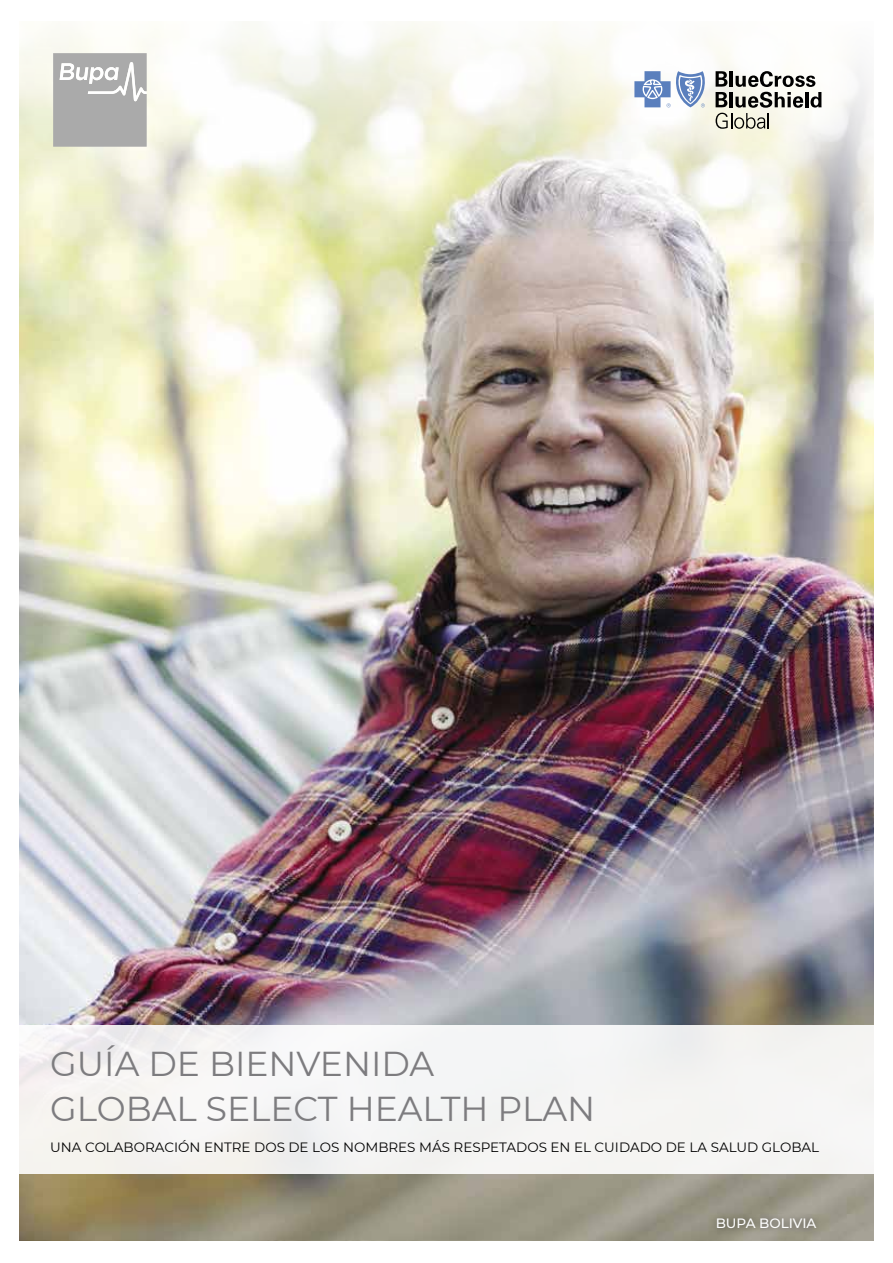
<style>
.page{position:relative;width:893px;height:1263px;background:#fff}
.page>*{position:absolute;margin:0;border:0;box-sizing:border-box;transform-origin:0 0}
.t1{font:34.5px/45px "Montserrat";color:#7d7c7f}
.t2{font:13.5px "Montserrat";color:#000}
.t3{font:500 13.5px "Montserrat";color:#fff}
</style>
<div class="page">
<img style="left:19px;top:245px;width:855px;height:995px">
<svg style="left:19px;top:21px;width:279px;height:224px"></svg>
<svg style="left:298px;top:21px;width:576px;height:429px"></svg>
<div style="left:0;top:1025px;width:893px;height:149px;background:#f5f5f3"></div>
<svg style="left:634px;top:71px;width:72px;height:36px"></svg>
<svg style="left:716px;top:71px;width:105px;height:58px"></svg>
<div style="left:709px;top:1211px;width:114px;height:25px;background:#000;opacity:.5"></div>
<svg style="left:53px;top:53px;width:94px;height:94px;background:#b2b2b2"></svg>
<h1 class="t1" style="left:50px;top:1040px;width:546px">GUÍA DE BIENVENIDA<br>GLOBAL SELECT HEALTH PLAN</h1>
<p class="t2" style="left:50px;top:1138px;width:770px">UNA COLABORACIÓN ENTRE DOS DE LOS NOMBRES MÁS RESPETADOS EN EL CUIDADO DE LA SALUD GLOBAL</p>
<p class="t3" style="left:716px;top:1214px;width:102px">BUPA BOLIVIA</p>
</div>
